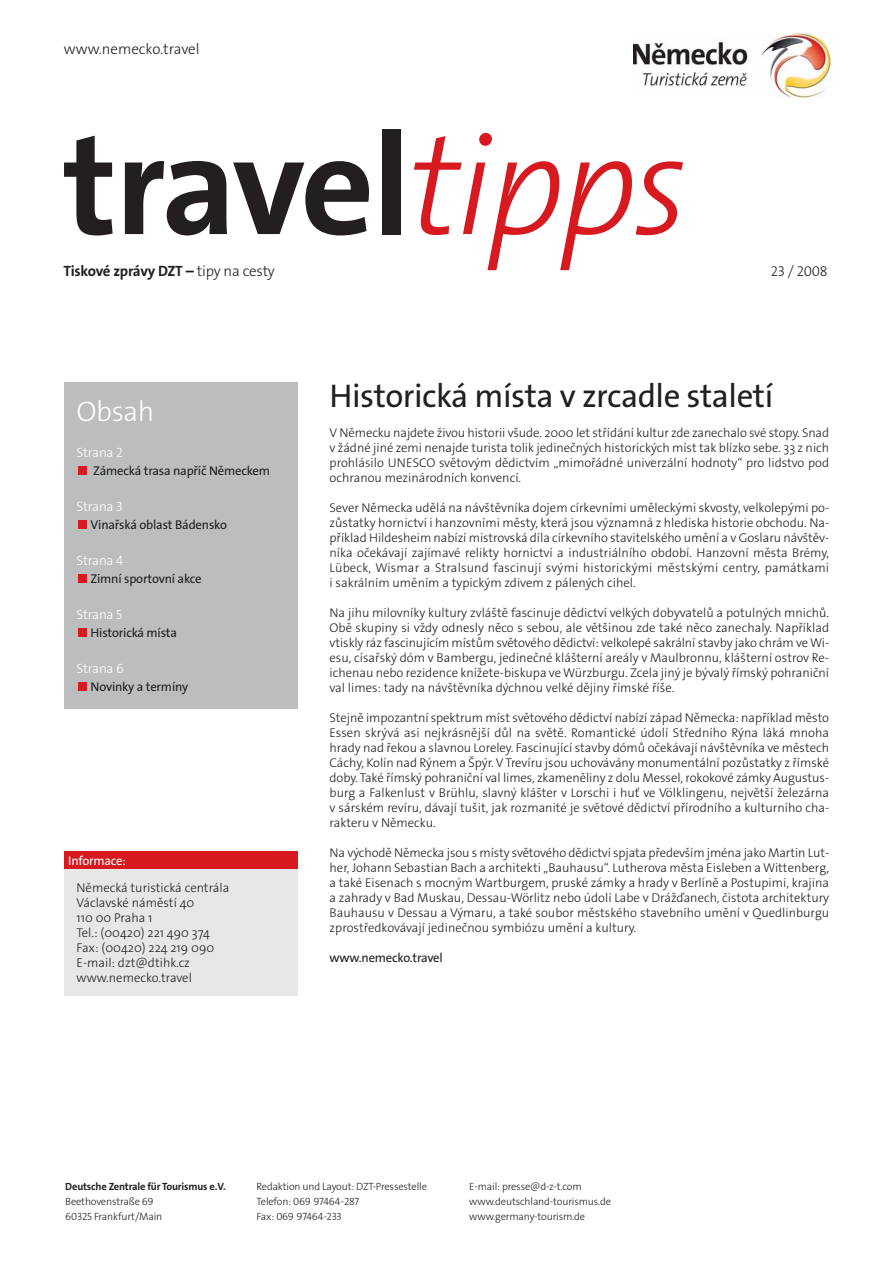
<style>
.page{position:relative;width:893px;height:1263px;background:#fff}
.page>*{position:absolute;margin:0;border:0;box-sizing:border-box;transform-origin:0 0}
.t1{font:143.85px "The Sans LP7 Bld";letter-spacing:-.03em;color:#231f20}
.t2{font:33px "The Sans CE";letter-spacing:-.015em;color:#231f20}
.t3{font:28.5px "The Sans LP3 Lig";letter-spacing:-.015em;color:#fff}
.t4{font:15px "The Sans LP7 Bld";letter-spacing:-.025em;color:#231f20}
.t5{font:15px "The Sans LP3 Lig";color:#231f20}
.t6{font:14.25px "The Sans LP3 Lig";letter-spacing:-.015em;color:#231f20}
.t7{font:13.5px "The Sans LP3 Lig";letter-spacing:-.015em;color:#fff}
.t8{font:12.75px/15px "The Sans CE Light";color:#231f20;text-align:justify}
.t9{font:12.75px "The Sans CE";letter-spacing:-.015em;color:#231f20}
.t10{font:12.75px "The Sans CE";letter-spacing:-.02em;color:#fff}
.t11{font:10.5px/15px "The Sans LP3 Lig";letter-spacing:-.015em;color:#231f20}
.t12{font:10.5px "The Sans LP7 Bld";letter-spacing:-.015em;color:#231f20}
.s1{font-family:"The Sans LP3 Lig IT";color:#d71920}
.s2{font-family:"The Sans LP3 Lig"}
</style>
<div class="page">
<img style="left:633px;top:34px;width:197px;height:63px">
<div style="left:64px;top:383px;width:234px;height:326px;background:#bbbdbf"></div>
<div style="left:78px;top:628px;width:9px;height:9px;background:#d71920"></div>
<div style="left:78px;top:574px;width:9px;height:9px;background:#d71920"></div>
<div style="left:78px;top:682px;width:9px;height:9px;background:#d71920"></div>
<div style="left:78px;top:520px;width:9px;height:9px;background:#d71920"></div>
<div style="left:78px;top:466px;width:9px;height:9px;background:#d71920"></div>
<div style="left:64px;top:852px;width:234px;height:144px;background:#e6e7e8"></div>
<div style="left:64px;top:851px;width:234px;height:17px;background:#d71920"></div>
<p class="t5" style="left:64px;top:43px;width:137px">www.nemecko.travel</p>
<h1 class="t1" style="left:63px;top:100px;width:627px">travel<span class="s1">tipps</span></h1>
<p class="t4" style="left:64px;top:262px;width:213px">Tiskové zprávy DZT – <span class="s2">tipy na cesty</span></p>
<p class="t6" style="left:771px;top:266px;width:58px">23 / 2008</p>
<h3 class="t3" style="left:77px;top:400px;width:79px">Obsah</h3>
<p class="t7" style="left:77px;top:447px;width:48px">Strana 2</p>
<p class="t9" style="left:93px;top:465px;width:178px">Zámecká trasa napříč Německem</p>
<p class="t7" style="left:77px;top:501px;width:48px">Strana 3</p>
<p class="t9" style="left:91px;top:519px;width:138px">Vinařská oblast Bádensko</p>
<p class="t7" style="left:77px;top:555px;width:48px">Strana 4</p>
<p class="t9" style="left:91px;top:573px;width:113px">Zimní sportovní akce</p>
<p class="t7" style="left:77px;top:609px;width:47px">Strana 5</p>
<p class="t9" style="left:91px;top:627px;width:88px">Historická místa</p>
<p class="t7" style="left:77px;top:663px;width:49px">Strana 6</p>
<p class="t9" style="left:91px;top:681px;width:99px">Novinky a termíny</p>
<p class="t10" style="left:68px;top:855px;width:59px">Informace:</p>
<p class="t8" style="left:77px;top:881px;width:154px;text-align:left">Německá turistická centrála<br>Václavské náměstí 40<br>110 00 Praha 1<br>Tel.: (00420) 221 490 374<br>Fax: (00420) 224 219 090<br>E-mail: dzt@dtihk.cz www.nemecko.travel</p>
<h2 class="t2" style="left:330px;top:383px;width:445px">Historická místa v zrcadle staletí</h2>
<p class="t8" style="left:330px;top:427px;width:501px">V Německu najdete živou historii všude. 2000 let střídání kultur zde zanechalo své stopy. Snad v žádné jiné zemi nenajde turista tolik jedinečných historických míst tak blízko sebe. 33 z nich prohlásilo UNESCO světovým dědictvím „mimořádné univerzální hodnoty“ pro lidstvo pod ochranou mezinárodních konvencí.</p>
<p class="t8" style="left:330px;top:502px;width:501px">Sever Německa udělá na návštěvníka dojem církevními uměleckými skvosty, velkolepými po&shy;zůstatky hornictví i hanzovními městy, která jsou významná z hlediska historie obchodu. Na&shy;příklad Hildesheim nabízí mistrovská díla církevního stavitelského umění a v Goslaru návštěv&shy;níka očekávají zajímavé relikty hornictví a industriálního období. Hanzovní města Brémy, Lübeck, Wismar a Stralsund fascinují svými historickými městskými centry, památkami i sakrálním uměním a typickým zdivem z pálených cihel.</p>
<p class="t8" style="left:330px;top:607px;width:501px">Na jihu milovníky kultury zvláště fascinuje dědictví velkých dobyvatelů a potulných mnichů.<br>Obě skupiny si vždy odnesly něco s sebou, ale většinou zde také něco zanechaly. Například vtiskly ráz fascinujícím místům světového dědictví: velkolepé sakrální stavby jako chrám ve Wi&shy;esu, císařský dóm v Bambergu, jedinečné klášterní areály v Maulbronnu, klášterní ostrov Re&shy;ichenau nebo rezidence knížete-biskupa ve Würzburgu. Zcela jiný je bývalý římský pohraniční val limes: tady na návštěvníka dýchnou velké dějiny římské říše.</p>
<p class="t8" style="left:330px;top:712px;width:501px">Stejně impozantní spektrum míst světového dědictví nabízí západ Německa: například město Essen skrývá asi nejkrásnější důl na světě. Romantické údolí Středního Rýna láká mnoha hrady nad řekou a slavnou Loreley. Fascinující stavby dómů očekávají návštěvníka ve městech Cáchy, Kolín nad Rýnem a Špýr. V Trevíru jsou uchovávány monumentální pozůstatky z římské doby. Také římský pohraniční val limes, zkameněliny z dolu Messel, rokokové zámky Augustus&shy;burg a Falkenlust v Brühlu, slavný klášter v Lorschi i huť ve Völklingenu, největší železárna v sárském revíru, dávají tušit, jak rozmanité je světové dědictví přírodního a kulturního cha&shy;rakteru v Německu.</p>
<p class="t8" style="left:330px;top:847px;width:501px">Na východě Německa jsou s místy světového dědictví spjata především jména jako Martin Lut&shy;her, Johann Sebastian Bach a architekti „Bauhausu“. Lutherova města Eisleben a Wittenberg, a také Eisenach s mocným Wartburgem, pruské zámky a hrady v Berlíně a Postupimi, krajina a zahrady v Bad Muskau, Dessau-Wörlitz nebo údolí Labe v Drážďanech, čistota architektury Bauhausu v Dessau a Výmaru, a také soubor městského stavebního umění v Quedlinburgu zprostředkovávají jedinečnou symbiózu umění a kultury.</p>
<p class="t9" style="left:330px;top:953px;width:115px">www.nemecko.travel</p>
<p class="t12" style="left:65px;top:1181px;width:162px">Deutsche Zentrale für Tourismus e.V.</p>
<p class="t11" style="left:65px;top:1195px;width:99px">Beethovenstraße 69<br>60325 Frankfurt/Main</p>
<p class="t11" style="left:257px;top:1180px;width:172px">Redaktion und Layout: DZT-Pressestelle<br>Telefon: 069 97464-287<br>Fax: 069 97464-233</p>
<p class="t11" style="left:469px;top:1180px;width:143px">E-mail: presse@d-z-t.com www.deutschland-tourismus.de www.germany-tourism.de</p>
</div>
